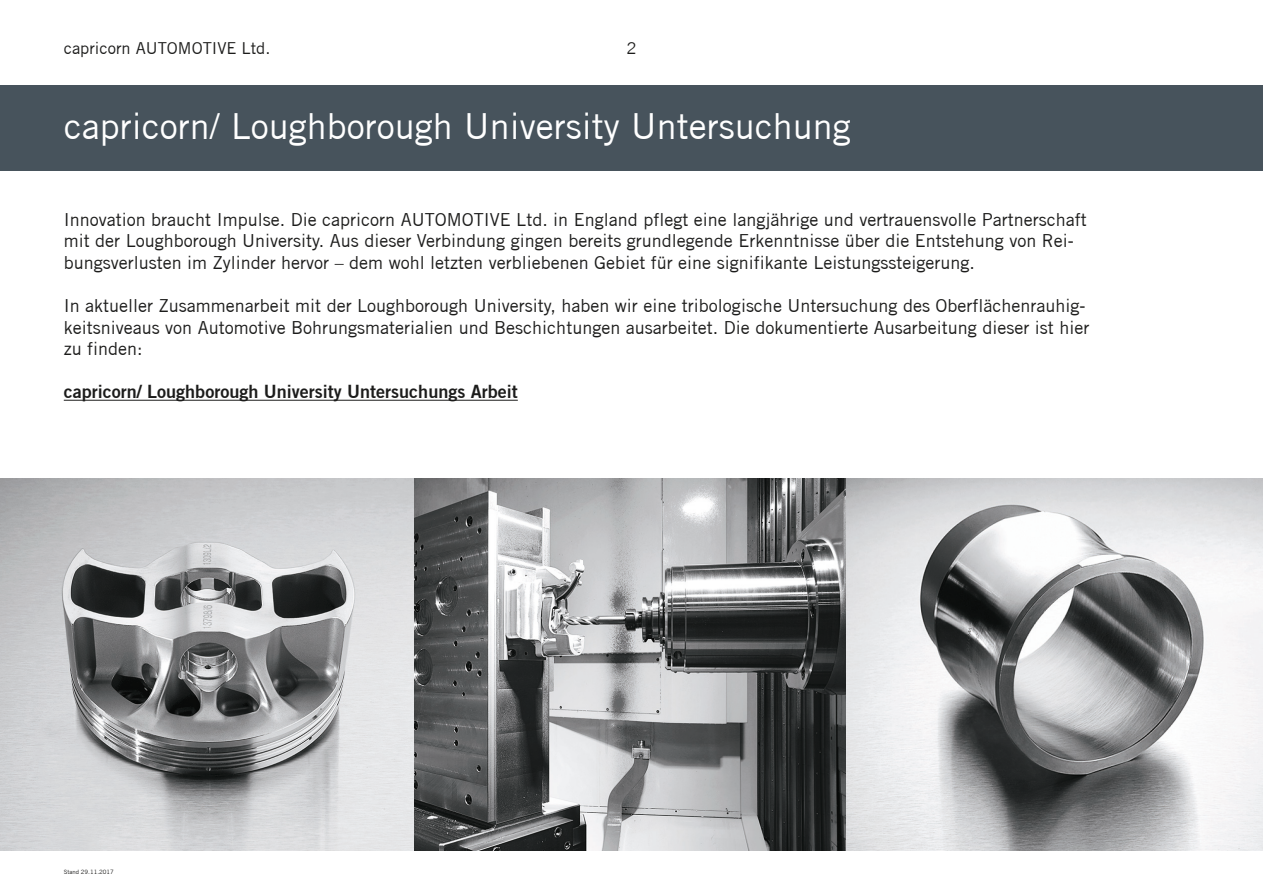
<style>
.page{position:relative;width:1263px;height:893px;background:#fff}
.page>*{position:absolute;margin:0;border:0;box-sizing:border-box;transform-origin:0 0}
.t1{font:36px "Trade Gothic";color:#fff}
.t2{font:18px/21.6px "Trade Gothic";color:#1c1c1b}
.t3{font:18px "Trade Gothic Bold Two";color:#1c1c1b}
.t4{font:16.5px "Trade Gothic";color:#1c1c1b}
.t5{font:6px "Trade Gothic";color:#1c1c1b}
</style>
<div class="page">
<div style="left:0;top:85px;width:1263px;height:85px;background:#47535c"></div>
<hr style="left:64px;top:400px;width:454px;height:1px;background:#1c1c1b">
<img style="left:0;top:478px;width:1263px;height:372px">
<p class="t4" style="left:64px;top:39px;width:208px">capricorn AUTOMOTIVE Ltd.</p>
<p class="t4" style="left:626px;top:39px;width:12px">2</p>
<p class="t1" style="left:64px;top:105px;width:789px">capricorn/ Loughborough University Untersuchung</p>
<p class="t2" style="left:64px;top:208px;width:1024px">Innovation braucht Impulse. Die capricorn AUTOMOTIVE Ltd. in England pflegt eine langjährige und vertrauensvolle Partnerschaft mit der Loughborough University. Aus dieser Verbindung gingen bereits grundlegende Erkenntnisse über die Entstehung von Rei&shy;bungsverlusten im Zylinder hervor – dem wohl letzten verbliebenen Gebiet für eine signifikante Leistungssteigerung.</p>
<p class="t2" style="left:64px;top:295px;width:1027px">In aktueller Zusammenarbeit mit der Loughborough University, haben wir eine tribologische Untersuchung des Oberflächenrauhig&shy;keitsniveaus von Automotive Bohrungsmaterialien und Beschichtungen ausarbeitet. Die dokumentierte Ausarbeitung dieser ist hier zu finden:</p>
<p class="t3" style="left:64px;top:381px;width:455px">capricorn/ Loughborough University Untersuchungs Arbeit</p>
<p class="t5" style="left:64px;top:868px;width:52px">Stand 29.11.2017</p>
</div>
